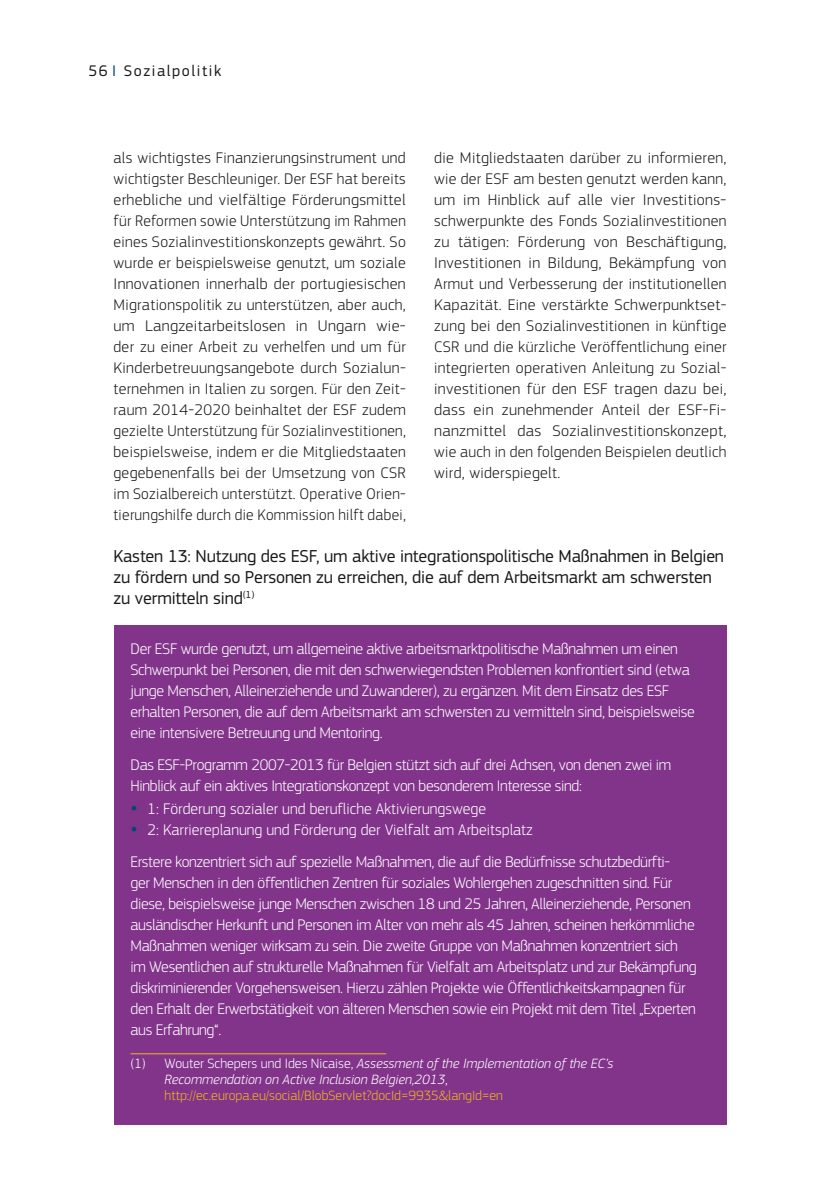
<style>
.page{position:relative;width:840px;height:1191px;background:#fff}
.page>*{position:absolute;margin:0;border:0;box-sizing:border-box;transform-origin:0 0}
.Header_Graph___Table{font:18px/21px "EC Square Sans Pro";letter-spacing:-.01em;color:#1a1a18}
.Body{font:300 16px/21px "EC Square Sans Pro";letter-spacing:.02em;color:#1a1a18;text-align:justify}
.Box_Body{font:300 16px/21px "EC Square Sans Pro";letter-spacing:-.02em;color:#fff}
.Box_Body-2{font:300 16px "EC Square Sans Pro";color:#fff}
.t1{font:16px "EC Square Sans Pro";letter-spacing:.1em;color:#1a1a18}
.Footnote_box{font:italic 300 14px/16px "EC Square Sans Pro";color:#fff}
.s1{color:#004876}
.s2{font-style:normal}
.s3{font-style:normal;color:#f1b41f}
</style>
<div class="page">
<div style="left:113px;top:625px;width:613px;height:499px;background:#82348b"></div>
<hr style="left:130px;top:1053px;width:256px;height:1px;background:#f1b41f">
<p class="t1" style="left:88px;top:61px;width:134px">56 <span class="s1">I</span> Sozialpolitik</p>
<p class="Body" style="left:113px;top:147px;width:293px">als wichtigstes Finanzierungsinstrument und wichtigster Beschleuniger. Der ESF hat bereits erhebliche und vielfältige Förderungsmittel für Reformen sowie Unterstützung im Rahmen eines Sozialinvestitionskonzepts gewährt. So wurde er beispielsweise genutzt, um soziale Innovationen innerhalb der portugiesischen Migrationspolitik zu unterstützen, aber auch, um Langzeitarbeitslosen in Ungarn wie&shy;der zu einer Arbeit zu verhelfen und um für Kinderbetreuungsangebote durch Sozialun&shy;ternehmen in Italien zu sorgen. Für den Zeit&shy;raum 2014-2020 beinhaltet der ESF zudem gezielte Unterstützung für Sozialinvestitionen, beispielsweise, indem er die Mitgliedstaaten gegebenenfalls bei der Umsetzung von CSR im Sozialbereich unterstützt. Operative Orien&shy;tierungshilfe durch die Kommission hilft dabei,</p>
<p class="Body" style="left:434px;top:147px;width:294px">die Mitgliedstaaten darüber zu informieren, wie der ESF am besten genutzt werden kann, um im Hinblick auf alle vier Investitions&shy;schwerpunkte des Fonds Sozialinvestitionen zu tätigen: Förderung von Beschäftigung, Investitionen in Bildung, Bekämpfung von Armut und Verbesserung der institutionellen Kapazität. Eine verstärkte Schwerpunktset&shy;zung bei den Sozialinvestitionen in künftige CSR und die kürzliche Veröffentlichung einer integrierten operativen Anleitung zu Sozial&shy;investitionen für den ESF tragen dazu bei, dass ein zunehmender Anteil der ESF-Fi&shy;nanzmittel das Sozialinvestitionskonzept, wie auch in den folgenden Beispielen deutlich wird, widerspiegelt.</p>
<h4 class="Header_Graph___Table" style="left:113px;top:545px;width:611px">Kasten 13: Nutzung des ESF, um aktive integrationspolitische Maßnahmen in Belgien zu fördern und so Personen zu erreichen, die auf dem Arbeitsmarkt am schwersten zu vermitteln sind<sup>(1)</sup></h4>
<p class="Box_Body" style="left:130px;top:638px;width:565px">Der ESF wurde genutzt, um allgemeine aktive arbeitsmarktpolitische Maßnahmen um einen Schwerpunkt bei Personen, die mit den schwerwiegendsten Problemen konfrontiert sind (etwa junge Menschen, Alleinerziehende und Zuwanderer), zu ergänzen. Mit dem Einsatz des ESF erhalten Personen, die auf dem Arbeitsmarkt am schwersten zu vermitteln sind, beispielsweise eine intensivere Betreuung und Mentoring.</p>
<p class="Box_Body" style="left:130px;top:754px;width:542px">Das ESF-Programm 2007-2013 für Belgien stützt sich auf drei Achsen, von denen zwei im<br>Hinblick auf ein aktives Integrationskonzept von besonderem Interesse sind:</p>
<p class="Box_Body-2" style="left:147px;top:799px;width:340px">1: Förderung sozialer und berufliche Aktivierungswege</p>
<p class="Box_Body-2" style="left:147px;top:820px;width:386px">2: Karriereplanung und Förderung der Vielfalt am Arbeitsplatz</p>
<p class="Box_Body" style="left:130px;top:851px;width:567px">Erstere konzentriert sich auf spezielle Maßnahmen, die auf die Bedürfnisse schutzbedürfti-<br>ger Menschen in den öffentlichen Zentren für soziales Wohlergehen zugeschnitten sind. Für diese, beispielsweise junge Menschen zwischen 18 und 25 Jahren, Alleinerziehende, Personen ausländischer Herkunft und Personen im Alter von mehr als 45 Jahren, scheinen herkömmliche Maßnahmen weniger wirksam zu sein. Die zweite Gruppe von Maßnahmen konzentriert sich im Wesentlichen auf strukturelle Maßnahmen für Vielfalt am Arbeitsplatz und zur Bekämpfung diskriminierender Vorgehensweisen. Hierzu zählen Projekte wie Öffentlichkeitskampagnen für den Erhalt der Erwerbstätigkeit von älteren Menschen sowie ein Projekt mit dem Titel „Experten aus Erfahrung“.</p>
<p class="Footnote_box" style="left:164px;top:1055px;width:450px;text-indent:-34px"><span class="s2">(1) Wouter Schepers und Ides Nicaise,</span> Assessment of the Implementation of the EC’s<br>Recommendation on Active Inclusion Belgien,2013<span class="s2">, </span><span class="s3">http://ec.europa.eu/social/BlobServlet?docId=9935&amp;langId=en</span></p>
</div>
